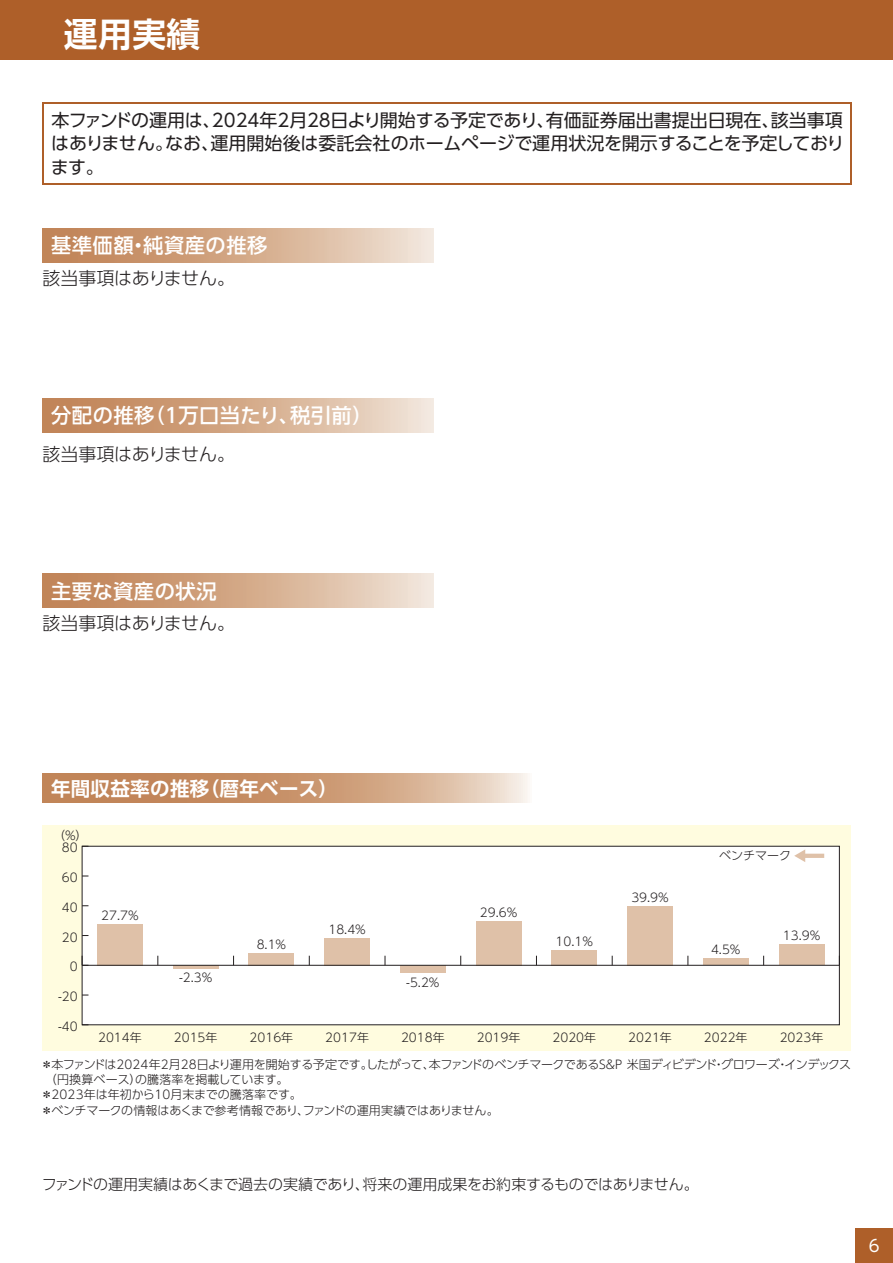
<style>
.page{position:relative;width:893px;height:1263px;background:#fff}
.page>*{position:absolute;margin:0;border:0;box-sizing:border-box;transform-origin:0 0}
.t1{font:33.75px "UD Shin Go Pro De Bold 90 pv RKSJ H";color:#fff}
.t2{font:20.25px "UD Shin Go Pro Medium 90 pv RKSJ H";letter-spacing:.025em;color:#fff}
.t3{font:19.5px "UD Shin Go Pro De Bold 90 pv RKSJ H";letter-spacing:.015em;color:#fff}
.t4{font:18px/23.2px "UD Shin Go Pro Regular 90 pv RKSJ H";letter-spacing:-.01em;color:#231f20;text-align:justify}
.t5{font:18px "UD Shin Go Pro Light 90 pv RKSJ H";letter-spacing:-.02em;color:#231f20}
.t6{font:16.5px "UD Shin Go Pro Regular 90 pv RKSJ H";color:#fff}
.t7{font:15px "UD Shin Go Pro Light 90 pv RKSJ H";letter-spacing:-.02em;color:#231f20}
.t8{font:12px "UD Shin Go Pro Light 90 pv RKSJ H";color:#231f20}
.t9{font:12px "UD Shin Go Pro Light 90 pv RKSJ H";letter-spacing:-.025em;color:#231f20}
</style>
<div class="page">
<hr style="left:43px;top:102px;width:808px;height:1px;background:#ae5f29">
<hr style="left:43px;top:103px;width:1px;height:81px;background:#ae5f29">
<hr style="left:850px;top:103px;width:1px;height:81px;background:#ae5f29">
<hr style="left:43px;top:184px;width:808px;height:1px;background:#ae5f29">
<svg style="left:43px;top:229px;width:391px;height:34px;background:#d5ac8d"></svg>
<svg style="left:43px;top:398px;width:391px;height:34px;background:#d5ac8d"></svg>
<svg style="left:43px;top:574px;width:391px;height:34px;background:#d5ac8d"></svg>
<svg style="left:43px;top:773px;width:485px;height:30px;background:#ce9f7b"></svg>
<div style="left:43px;top:825px;width:807px;height:225px;background:#fffcdf"></div>
<div style="left:82px;top:846px;width:757px;height:179px;background:#fff"></div>
<div style="left:97px;top:924px;width:46px;height:41px;background:#dfc1a8"></div>
<hr style="left:173px;top:965px;width:45px;height:4px;background:#dfc1a8">
<div style="left:249px;top:953px;width:45px;height:12px;background:#dfc1a8"></div>
<div style="left:324px;top:938px;width:46px;height:27px;background:#dfc1a8"></div>
<div style="left:400px;top:965px;width:45px;height:8px;background:#dfc1a8"></div>
<div style="left:476px;top:921px;width:45px;height:44px;background:#dfc1a8"></div>
<div style="left:551px;top:950px;width:46px;height:15px;background:#dfc1a8"></div>
<div style="left:627px;top:906px;width:45px;height:59px;background:#dfc1a8"></div>
<div style="left:703px;top:959px;width:45px;height:6px;background:#dfc1a8"></div>
<div style="left:778px;top:945px;width:46px;height:20px;background:#dfc1a8"></div>
<div style="left:82px;top:846px;width:757px;height:179px;border:1px solid #231f20"></div>
<hr style="left:82px;top:965px;width:757px;height:1px;background:#231f20">
<svg style="left:82px;top:956px;width:6px;height:9px"></svg>
<hr style="left:803px;top:854px;width:21px;height:4px;background:#dfc1a8">
<svg style="left:794px;top:849px;width:11px;height:13px"></svg>
<div style="left:855px;top:1228px;width:37px;height:35px;background:#ae5f29"></div>
<div style="left:0;top:0;width:892px;height:60px;background:#ae5f29"></div>
<h1 class="t1" style="left:64px;top:21px;width:138px">運用実績</h1>
<h3 class="t4" style="left:51px;top:111px;width:795px">本ファンドの運用は、2024年2月28日より開始する予定であり、有価証券届出書提出日現在、該当事項はありません。なお、運用開始後は委託会社のホームページで運用状況を開示することを予定しております。</h3>
<h2 class="t2" style="left:51px;top:238px;width:218px">基準価額・純資産の推移</h2>
<h3 class="t5" style="left:43px;top:272px;width:194px">該当事項はありません。</h3>
<h2 class="t2" style="left:51px;top:408px;width:323px">分配の推移（１万口当たり、税引前）</h2>
<h3 class="t5" style="left:43px;top:447px;width:194px">該当事項はありません。</h3>
<h2 class="t2" style="left:51px;top:583px;width:167px">主要な資産の状況</h2>
<h3 class="t5" style="left:43px;top:617px;width:194px">該当事項はありません。</h3>
<h3 class="t3" style="left:51px;top:781px;width:288px">年間収益率の推移（暦年ベース）</h3>
<p class="t8" style="left:53px;top:831px;width:36px">（%）</p>
<p class="t8" style="left:62px;top:843px;width:17px">80</p>
<p class="t8" style="left:62px;top:873px;width:17px">60</p>
<p class="t8" style="left:62px;top:903px;width:17px">40</p>
<p class="t8" style="left:62px;top:933px;width:17px">20</p>
<p class="t8" style="left:70px;top:962px;width:9px">0</p>
<p class="t8" style="left:58px;top:992px;width:21px">-20</p>
<p class="t8" style="left:58px;top:1022px;width:21px">-40</p>
<p class="t8" style="left:631px;top:893px;width:39px">39.9%</p>
<p class="t8" style="left:480px;top:908px;width:39px">29.6%</p>
<p class="t8" style="left:101px;top:911px;width:39px">27.7%</p>
<p class="t8" style="left:328px;top:925px;width:39px">18.4%</p>
<p class="t8" style="left:555px;top:937px;width:39px">10.1%</p>
<p class="t8" style="left:257px;top:940px;width:31px">8.1%</p>
<p class="t8" style="left:179px;top:973px;width:35px">-2.3%</p>
<p class="t8" style="left:406px;top:978px;width:35px">-5.2%</p>
<p class="t8" style="left:98px;top:1033px;width:45px">2014年</p>
<p class="t8" style="left:476px;top:1033px;width:45px">2019年</p>
<p class="t8" style="left:628px;top:1033px;width:45px">2021年</p>
<p class="t8" style="left:174px;top:1033px;width:45px">2015年</p>
<p class="t8" style="left:249px;top:1033px;width:45px">2016年</p>
<p class="t8" style="left:325px;top:1033px;width:45px">2017年</p>
<p class="t8" style="left:401px;top:1033px;width:45px">2018年</p>
<p class="t8" style="left:552px;top:1033px;width:45px">2020年</p>
<p class="t8" style="left:719px;top:851px;width:74px">ベンチマーク</p>
<p class="t8" style="left:711px;top:945px;width:31px">4.5%</p>
<p class="t8" style="left:782px;top:931px;width:39px">13.9%</p>
<p class="t8" style="left:704px;top:1033px;width:45px">2022年</p>
<p class="t8" style="left:779px;top:1033px;width:45px">2023年</p>
<p class="t9" style="left:41px;top:1060px;width:811px">＊ 本ファンドは2024年2月28日より運用を開始する予定です。したがって、本ファンドのベンチマークであるS&amp;P 米国ディビデンド・グロワーズ・インデックス</p>
<p class="t8" style="left:45px;top:1075px;width:245px">（円換算ベース）の騰落率を掲載しています。</p>
<p class="t8" style="left:41px;top:1090px;width:262px">＊2023年は年初から10月末までの騰落率です。</p>
<p class="t8" style="left:41px;top:1106px;width:459px">＊ベンチマークの情報はあくまで参考情報であり、ファンドの運用実績ではありません。</p>
<p class="t7" style="left:42px;top:1179px;width:658px">ファンドの運用実績はあくまで過去の実績であり、将来の運用成果をお約束するものではありません。</p>
<h3 class="t6" style="left:868px;top:1239px;width:12px">6</h3>
</div>
